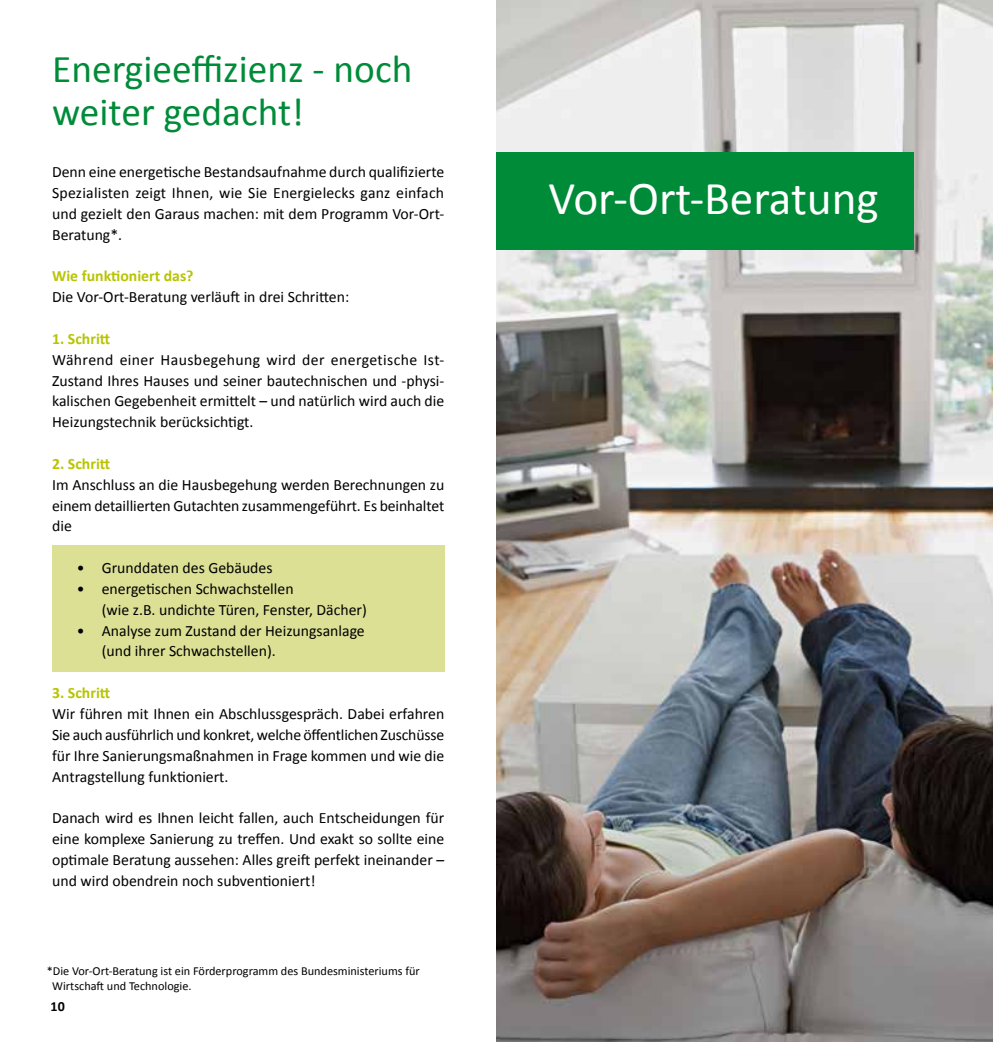
<style>
.page{position:relative;width:993px;height:1042px;background:#fff}
.page>*{position:absolute;margin:0;border:0;box-sizing:border-box;transform-origin:0 0}
.t1{font:47.25px "Calibri";color:#fff}
.t2{font:39.38px/43.4px "Calibri";color:#008b39}
.t3{font:15.75px/20.8px "Calibri";color:#000;text-align:justify}
.t4{font:700 15.75px "Calibri";color:#b8c400}
.t5{font:700 14px "Calibri";color:#000}
.t6{font:12.25px/14.7px "Calibri";color:#000}
</style>
<div class="page">
<img style="left:496px;top:0;width:496px;height:1042px">
<div style="left:496px;top:152px;width:417px;height:98px;background:#008b39"></div>
<div style="left:52px;top:546px;width:392px;height:126px;background:#dce095"></div>
<h2 class="t2" style="left:52px;top:47px;width:361px">Energieeffizienz - noch weiter gedacht!</h2>
<p class="t3" style="left:52px;top:162px;width:393px">Denn eine energetische Bestandsaufnahme durch qualifizierte Spezialisten zeigt Ihnen, wie Sie Energielecks ganz einfach und gezielt den Garaus machen: mit dem Programm Vor-Ort-Beratung*.</p>
<p class="t4" style="left:52px;top:266px;width:143px">Wie funktioniert das?</p>
<p class="t3" style="left:52px;top:287px;width:298px">Die Vor-Ort-Beratung verläuft in drei Schritten:</p>
<p class="t4" style="left:52px;top:329px;width:60px">1. Schritt</p>
<p class="t3" style="left:52px;top:349px;width:393px">Während einer Hausbegehung wird der energetische Ist-Zustand Ihres Hauses und seiner bautechnischen und -physi&shy;kalischen Gegebenheit ermittelt – und natürlich wird auch die Heizungstechnik berücksichtigt.</p>
<p class="t4" style="left:52px;top:454px;width:60px">2. Schritt</p>
<p class="t3" style="left:52px;top:474px;width:393px">Im Anschluss an die Hausbegehung werden Berechnungen zu einem detaillierten Gutachten zusammengeführt. Es beinhaltet die</p>
<p class="t3" style="left:77px;top:557px;width:197px">• Grunddaten des Gebäudes</p>
<p class="t3" style="left:102px;top:578px;width:266px;text-indent:-25px">• energetischen Schwachstellen<br>(wie z.B. undichte Türen, Fenster, Dächer)</p>
<p class="t3" style="left:102px;top:620px;width:264px;text-indent:-25px">• Analyse zum Zustand der Heizungsanlage (und ihrer Schwachstellen).</p>
<p class="t4" style="left:52px;top:683px;width:60px">3. Schritt</p>
<p class="t3" style="left:52px;top:703px;width:393px">Wir führen mit Ihnen ein Abschlussgespräch. Dabei erfahren Sie auch ausführlich und konkret, welche öffentlichen Zuschüsse für Ihre Sanierungsmaßnahmen in Frage kommen und wie die Antragstellung funktioniert.</p>
<p class="t3" style="left:52px;top:807px;width:393px">Danach wird es Ihnen leicht fallen, auch Entscheidungen für eine komplexe Sanierung zu treffen. Und exakt so sollte eine optimale Beratung aussehen: Alles greift perfekt ineinander – und wird obendrein noch subventioniert!</p>
<p class="t6" style="left:52px;top:963px;width:369px;text-indent:-6px">*Die Vor-Ort-Beratung ist ein Förderprogramm des Bundesministeriums für<br>Wirtschaft und Technologie.</p>
<p class="t5" style="left:51px;top:997px;width:16px">10</p>
<h1 class="t1" style="left:548px;top:168px;width:331px">Vor-Ort-Beratung</h1>
</div>
